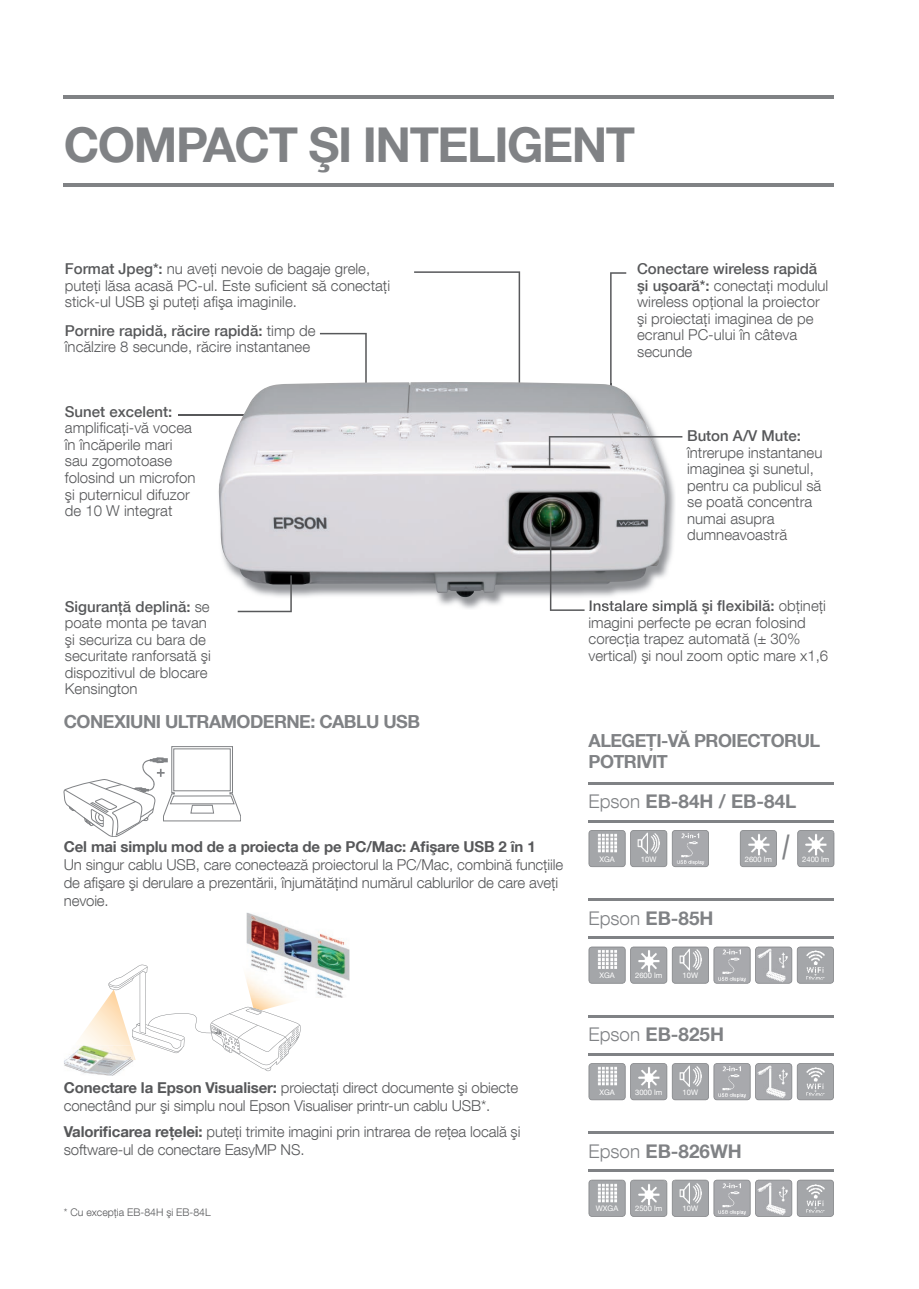
<style>
.page{position:relative;width:919px;height:1289px;background:#fff}
.page>*{position:absolute;margin:0;border:0;box-sizing:border-box;transform-origin:0 0}
.t1{font:700 48px "Helvetica Neue LT Com";letter-spacing:-.03em;color:#808285}
.t2{font:700 33.3px "Helvetica Neue LT Com";color:#808285;scale:.57 1}
.t3{font:700 18.9px "Helvetica Neue LT Com";color:#808285}
.t4{font:700 18px/21px "Helvetica Neue LT Com";letter-spacing:-.03em;color:#808285}
.t5{font:300 15px/16.5px "Helvetica Neue LT Com";color:#57585a}
.t6{font:700 15px "Helvetica Neue LT Com";letter-spacing:-.01em;color:#57585a}
.t7{font:500 15px "Helvetica Neue LT Com";color:#57585a}
.t8{font:300 10.5px "Helvetica Neue LT Com";color:#57585a}
.t9{font:7.65px "Helvetica Neue LT Com";color:#fff}
.s1{font-weight:500}
.s2{font-weight:700}
.s3{font-weight:300}
</style>
<div class="page">
<svg style="left:610px;top:272px;width:16px;height:110px"></svg>
<svg style="left:414px;top:271px;width:106px;height:111px"></svg>
<svg style="left:320px;top:333px;width:47px;height:49px"></svg>
<hr style="left:178px;top:414px;width:89px;height:2px;background:#57585a">
<hr style="left:64px;top:95px;width:769px;height:3px;background:#808285">
<hr style="left:64px;top:183px;width:769px;height:3px;background:#808285">
<img style="left:218px;top:397px;width:457px;height:213px">
<img style="left:589px;top:600px;width:86px;height:10px">
<img style="left:219px;top:382px;width:412px;height:215px">
<svg style="left:549px;top:436px;width:133px;height:30px"></svg>
<svg style="left:550px;top:520px;width:34px;height:91px"></svg>
<svg style="left:238px;top:575px;width:54px;height:37px"></svg>
<svg style="left:64px;top:746px;width:177px;height:91px"></svg>
<img style="left:246px;top:912px;width:103px;height:85px">
<img style="left:64px;top:1060px;width:56px;height:15px">
<img style="left:308px;top:967px;width:10px;height:30px">
<img style="left:65px;top:1053px;width:9px;height:7px">
<svg style="left:74px;top:964px;width:234px;height:107px"></svg>
<hr style="left:588px;top:898px;width:245px;height:3px;background:#808285">
<hr style="left:588px;top:936px;width:245px;height:3px;background:#808285">
<svg style="left:588px;top:946px;width:245px;height:37px;background:#b7b8bb"></svg>
<hr style="left:588px;top:1015px;width:245px;height:2px;background:#808285">
<hr style="left:588px;top:1053px;width:245px;height:2px;background:#808285">
<svg style="left:588px;top:1063px;width:245px;height:37px;background:#b5b7b9"></svg>
<hr style="left:588px;top:1131px;width:245px;height:3px;background:#808285">
<hr style="left:588px;top:1169px;width:245px;height:3px;background:#808285">
<svg style="left:588px;top:1179px;width:245px;height:37px;background:#b7b8bb"></svg>
<hr style="left:588px;top:782px;width:245px;height:2px;background:#808285">
<hr style="left:588px;top:820px;width:245px;height:2px;background:#808285">
<svg style="left:739px;top:830px;width:37px;height:37px"></svg>
<svg style="left:797px;top:830px;width:37px;height:37px"></svg>
<svg style="left:588px;top:830px;width:121px;height:37px;background:#b3b5b7"></svg>
<h1 class="t1" style="left:64px;top:114px;width:573px">COMPACT ŞI INTELIGENT</h1>
<p class="t5" style="left:65px;top:260px;width:327px"><span class="s1">Format Jpeg*:</span> nu aveţi nevoie de bagaje grele, puteţi lăsa acasă PC-ul. Este suficient să conectaţi stick-ul USB şi puteţi afişa imaginile.</p>
<p class="t5" style="left:65px;top:322px;width:252px"><span class="s1">Pornire rapidă, răcire rapidă:</span> timp de încălzire 8 secunde, răcire instantanee</p>
<p class="t7" style="left:65px;top:402px;width:109px">Sunet excelent:</p>
<p class="t5" style="left:65px;top:419px;width:132px">amplificaţi-vă vocea în încăperile mari sau zgomotoase folosind un microfon şi puternicul difuzor de 10 W integrat</p>
<p class="t5" style="left:65px;top:597px;width:147px"><span class="s1">Siguranţă deplină:</span> se poate monta pe tavan şi securiza cu bara de securitate ranforsată şi dispozitivul de blocare<br>Kensington</p>
<p class="t4" style="left:64px;top:710px;width:358px">CONEXIUNI ULTRAMODERNE: CABLU USB</p>
<p class="t6" style="left:64px;top:837px;width:473px">Cel mai simplu mod de a proiecta de pe PC/Mac: Afişare USB 2 în 1</p>
<p class="t5" style="left:64px;top:855px;width:501px;line-height:18px">Un singur cablu USB, care conectează proiectorul la PC/Mac, combină funcţiile de afişare şi derulare a prezentării, înjumătăţind numărul cablurilor de care aveţi nevoie.</p>
<p class="t5" style="left:64px;top:1078px;width:456px;line-height:18px"><span class="s2">Conectare la Epson Visualiser:</span> proiectaţi direct documente şi obiecte conectând pur şi simplu noul Epson Visualiser printr-un cablu USB*.</p>
<p class="t5" style="left:64px;top:1122px;width:458px;line-height:18px"><span class="s2">Valorificarea reţelei:</span> puteţi trimite imagini prin intrarea de reţea locală şi software-ul de conectare EasyMP NS.</p>
<p class="t8" style="left:64px;top:1205px;width:148px">* Cu excepţia EB-84H şi EB-84L</p>
<p class="t5" style="left:637px;top:260px;width:193px"><span class="s1">Conectare wireless rapidă şi uşoară*:</span> conectaţi modulul wireless opţional la proiector şi proiectaţi imaginea de pe ecranul PC-ului în câteva secunde</p>
<p class="t7" style="left:687px;top:427px;width:115px">Buton A/V Mute:</p>
<p class="t5" style="left:687px;top:444px;width:137px">întrerupe instantaneu imaginea şi sunetul, pentru ca publicul să se poată concentra numai asupra dumneavoastră</p>
<p class="t5" style="left:588px;top:597px;width:241px"><span class="s1">Instalare simplă şi flexibilă:</span> obţineţi imagini perfecte pe ecran folosind corecţia trapez automată (± 30% vertical) şi noul zoom optic mare x1,6</p>
<p class="t4" style="left:588px;top:730px;width:233px">ALEGEŢI-VĂ PROIECTORUL<br>POTRIVIT</p>
<p class="t3" style="left:588px;top:789px;width:209px"><span class="s3">Epson</span> EB-84H / EB-84L</p>
<p class="t9" style="left:599px;top:854px;width:17px">XGA</p>
<p class="t9" style="left:641px;top:854px;width:17px">10W</p>
<p class="t9" style="left:744px;top:854px;width:29px">2600 lm</p>
<h2 class="t2" style="left:782px;top:826px;width:14px">/</h2>
<p class="t9" style="left:802px;top:854px;width:29px">2400 lm</p>
<p class="t3" style="left:588px;top:906px;width:126px"><span class="s3">Epson</span> EB-85H</p>
<p class="t9" style="left:599px;top:970px;width:17px">XGA</p>
<p class="t9" style="left:635px;top:970px;width:29px">2600 lm</p>
<p class="t9" style="left:682px;top:970px;width:17px">10W</p>
<p class="t3" style="left:588px;top:1022px;width:137px"><span class="s3">Epson</span> EB-825H</p>
<p class="t9" style="left:599px;top:1087px;width:17px">XGA</p>
<p class="t9" style="left:635px;top:1087px;width:29px">3000 lm</p>
<p class="t9" style="left:682px;top:1087px;width:17px">10W</p>
<p class="t3" style="left:588px;top:1139px;width:155px"><span class="s3">Epson</span> EB-826WH</p>
<p class="t9" style="left:595px;top:1203px;width:24px">WXGA</p>
<p class="t9" style="left:635px;top:1203px;width:29px">2500 lm</p>
<p class="t9" style="left:682px;top:1203px;width:17px">10W</p>
</div>
